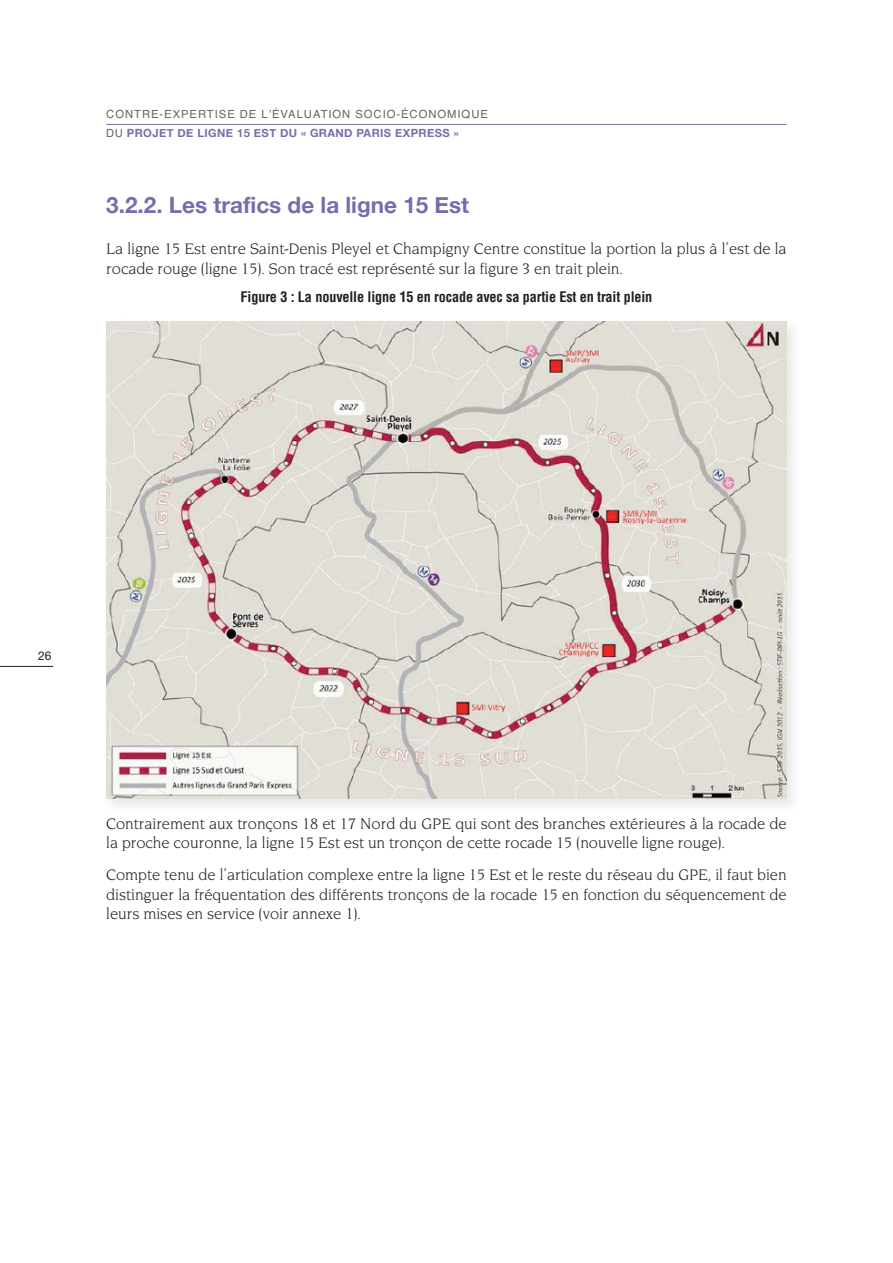
<style>
.page{position:relative;width:893px;height:1263px;background:#fff}
.page>*{position:absolute;margin:0;border:0;box-sizing:border-box;transform-origin:0 0}
.t1{font:700 22.5px "Helvetica Neue";color:#7a6cac}
.t2{font:15.75px/19.5px "Novarese ITC";color:#231f20}
.t3{font:700 condensed 14.25px "Helvetica LT Std";letter-spacing:-.01em;color:#231f20}
.t4{font:12px "Helvetica Neue";color:#231f20}
.t5{font:11.25px "Helvetica";letter-spacing:.085em;color:rgb(35 31 32/.7)}
.t6{font:700 11.25px "Helvetica Neue";letter-spacing:.035em;color:#7a6cac}
.s1{font-family:"Helvetica";font-weight:400;color:rgb(35 31 32/.7)}
</style>
<div class="page">
<hr style="left:0;top:666px;width:53px;height:1px;background:#231f20">
<hr style="left:106px;top:124px;width:681px;height:1px;background:#7a6cac">
<img style="left:106px;top:327px;width:687px;height:479px">
<img style="left:106px;top:321px;width:681px;height:477px">
<p class="t5" style="left:106px;top:107px;width:383px">CONTRE-EXPERTISE DE L’ÉVALUATION SOCIO-ÉCONOMIQUE</p>
<p class="t6" style="left:106px;top:126px;width:354px"><span class="s1">DU</span> PROJET DE LIGNE 15 EST DU « GRAND PARIS EXPRESS »</p>
<h1 class="t1" style="left:106px;top:191px;width:364px">3.2.2. LES TRAFICS DE LA LIGNE 15 EST</h1>
<p class="t2" style="left:106px;top:239px;width:682px">La ligne 15 Est entre Saint-Denis Pleyel et Champigny Centre constitue la portion la plus à l’est de la rocade rouge (ligne 15). Son tracé est représenté sur la figure 3 en trait plein.</p>
<p class="t3" style="left:241px;top:291px;width:413px">Figure 3 : La nouvelle ligne 15 en rocade avec sa partie Est en trait plein</p>
<p class="t4" style="left:38px;top:648px;width:15px">26</p>
<p class="t2" style="left:106px;top:814px;width:682px">Contrairement aux tronçons 18 et 17 Nord du GPE qui sont des branches extérieures à la rocade de la proche couronne, la ligne 15 Est est un tronçon de cette rocade 15 (nouvelle ligne rouge).</p>
<p class="t2" style="left:106px;top:866px;width:682px;text-align:justify">Compte tenu de l’articulation complexe entre la ligne 15 Est et le reste du réseau du GPE, il faut bien distinguer la fréquentation des différents tronçons de la rocade 15 en fonction du séquencement de leurs mises en service (voir annexe 1).</p>
</div>
